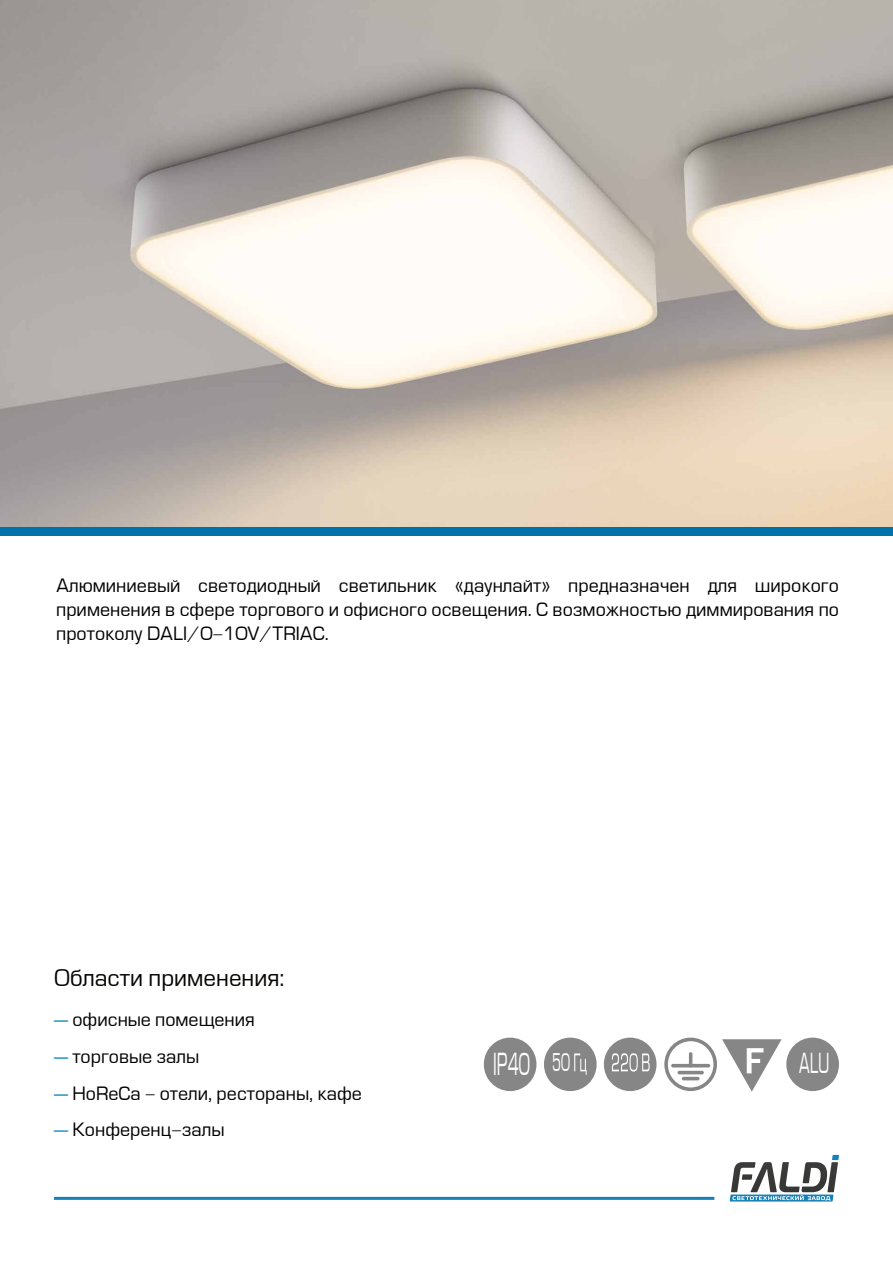
<style>
.page{position:relative;width:893px;height:1263px;background:#fff}
.page>*{position:absolute;margin:0;border:0;box-sizing:border-box;transform-origin:0 0}
.t1{font:29.7px "Europe Normal";color:#fff;scale:.55 1}
.t2{font:27px "Europe Normal";color:#fff;scale:.57 1}
.t3{font:22.5px "Europe Normal";color:#050402}
.t4{font:18px/24px "Europe Normal";color:#000;text-align:justify}
.s1{color:#228fbe}
.s2{font-size:23.85px}
</style>
<div class="page">
<img style="left:0;top:0;width:893px;height:527px">
<svg style="left:664px;top:1037px;width:118px;height:55px"></svg>
<hr style="left:671px;top:1064px;width:39px;height:3px;background:#868686;border-radius:2px">
<hr style="left:677px;top:1071px;width:27px;height:3px;background:#868686;border-radius:2px">
<hr style="left:682px;top:1077px;width:17px;height:3px;background:#868686;border-radius:2px">
<hr style="left:689px;top:1052px;width:3px;height:15px;background:#868686;border-radius:2px">
<div style="left:484px;top:1037px;width:52px;height:54px;background:#868686;border-radius:50%"></div>
<div style="left:544px;top:1037px;width:53px;height:54px;background:#868686;border-radius:50%"></div>
<div style="left:604px;top:1037px;width:52px;height:54px;background:#868686;border-radius:50%"></div>
<div style="left:786px;top:1037px;width:53px;height:54px;background:#868686;border-radius:50%"></div>
<svg style="left:612px;top:1053px;width:38px;height:18px"></svg>
<svg style="left:574px;top:1053px;width:13px;height:22px"></svg>
<div style="left:0;top:527px;width:893px;height:9px;background:#0072ab"></div>
<svg style="left:730px;top:1155px;width:109px;height:46px"></svg>
<hr style="left:54px;top:1197px;width:660px;height:3px;background:#1481b8">
<p class="t4" style="left:56px;top:574px;width:784px">Алюминиевый светодиодный светильник «даунлайт» предназначен для широкого применения в сфере торгового и офисного освещения. С возможностью диммирования по протоколу DALI/0-10V/TRIAC.</p>
<p class="t3" style="left:54px;top:966px;width:232px">Области применения:</p>
<p class="t4" style="left:54px;top:1008px;width:202px"><span class="s1">—</span> офисные помещения</p>
<p class="t4" style="left:54px;top:1045px;width:147px"><span class="s1">—</span> торговые залы</p>
<p class="t4" style="left:54px;top:1082px;width:309px"><span class="s1">—</span> HoReCa - отели, рестораны, кафе</p>
<p class="t4" style="left:54px;top:1118px;width:172px"><span class="s1">—</span> Конференц-залы</p>
<h1 class="t1" style="left:493px;top:1048px;width:142px">IP40 <span class="s2">50</span></h1>
<h2 class="t2" style="left:799px;top:1049px;width:55px">ALU</h2>
</div>
